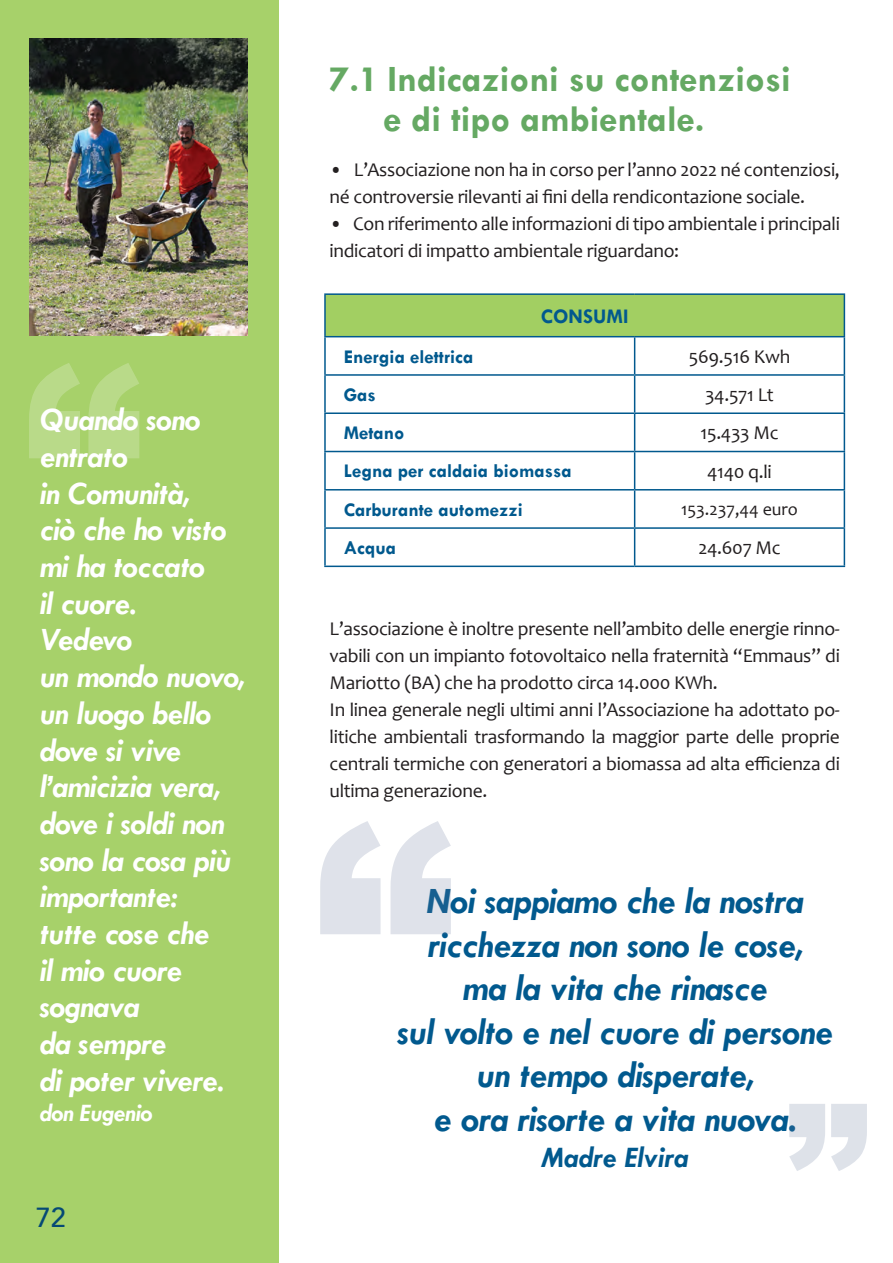
<style>
.page{position:relative;width:893px;height:1263px;background:#fff}
.page>*{position:absolute;margin:0;border:0;box-sizing:border-box;transform-origin:0 0}
.t1{font:900 284.1px "Arial";color:#697a9c}
.t2{font:900 239.7px "Arial";color:#fff}
.t3{font:900 168.9px "Arial";color:#637699}
.t4{font:italic 700 37.5px "Tw Cen";letter-spacing:-.01em;color:#01598e}
.t5{font:700 37.5px "Tw Cen";color:#65a963}
.t6{font:italic 700 32.85px/36.8px "Tw Cen";letter-spacing:-.015em;color:#fff}
.Normale{font:30.6px "Candara";color:#054975}
.t7{font:italic 700 30px "Tw Cen";color:#01598e}
.Normale-2{font:500 27.6px "Avenir";color:#054975}
.t8{font:italic 700 25.35px "Tw Cen";letter-spacing:-.015em;color:#fff}
.t9{font:700 21px "Tw Cen";color:#01598e}
.t10{font:19.5px/27px "Candara";letter-spacing:-.015em;color:#231f20}
.t11{font:700 19.5px "Tw Cen";color:#01598e}
.t12{font:18px "Candara";color:#231f20}
.s1{font-size:40.5px}
</style>
<div class="page">
<div style="left:0;top:0;width:279px;height:1263px;background:#a7d16a"></div>
<div style="left:325px;top:294px;width:519px;height:43px;background:#a2cf62"></div>
<hr style="left:324px;top:376px;width:2px;height:36px;background:#01598e">
<hr style="left:634px;top:376px;width:1px;height:36px;background:#01598e">
<hr style="left:844px;top:376px;width:1px;height:36px;background:#01598e">
<hr style="left:324px;top:412px;width:311px;height:2px;background:#01598e">
<hr style="left:324px;top:414px;width:2px;height:37px;background:#01598e">
<hr style="left:635px;top:412px;width:210px;height:2px;background:#01598e">
<hr style="left:634px;top:414px;width:1px;height:37px;background:#01598e">
<hr style="left:844px;top:414px;width:1px;height:37px;background:#01598e">
<hr style="left:324px;top:451px;width:311px;height:1px;background:#01598e">
<hr style="left:324px;top:452px;width:2px;height:37px;background:#01598e">
<hr style="left:635px;top:451px;width:210px;height:1px;background:#01598e">
<hr style="left:634px;top:452px;width:1px;height:37px;background:#01598e">
<hr style="left:844px;top:452px;width:1px;height:37px;background:#01598e">
<hr style="left:324px;top:489px;width:311px;height:1px;background:#01598e">
<hr style="left:324px;top:490px;width:2px;height:37px;background:#01598e">
<hr style="left:635px;top:489px;width:210px;height:1px;background:#01598e">
<hr style="left:634px;top:490px;width:1px;height:37px;background:#01598e">
<hr style="left:844px;top:490px;width:1px;height:37px;background:#01598e">
<hr style="left:324px;top:527px;width:311px;height:2px;background:#01598e">
<hr style="left:324px;top:529px;width:2px;height:37px;background:#01598e">
<hr style="left:635px;top:527px;width:210px;height:2px;background:#01598e">
<hr style="left:634px;top:529px;width:1px;height:37px;background:#01598e">
<hr style="left:844px;top:529px;width:1px;height:37px;background:#01598e">
<hr style="left:324px;top:566px;width:311px;height:1px;background:#01598e">
<hr style="left:635px;top:566px;width:210px;height:1px;background:#01598e">
<hr style="left:324px;top:293px;width:311px;height:2px;background:#01598e">
<hr style="left:324px;top:295px;width:2px;height:41px;background:#01598e">
<hr style="left:635px;top:293px;width:210px;height:2px;background:#01598e">
<hr style="left:844px;top:295px;width:1px;height:41px;background:#01598e">
<hr style="left:324px;top:336px;width:311px;height:1px;background:#01598e">
<hr style="left:324px;top:337px;width:2px;height:37px;background:#01598e">
<hr style="left:635px;top:336px;width:210px;height:1px;background:#01598e">
<hr style="left:634px;top:337px;width:1px;height:37px;background:#01598e">
<hr style="left:844px;top:337px;width:1px;height:37px;background:#01598e">
<hr style="left:324px;top:374px;width:311px;height:2px;background:#01598e">
<hr style="left:635px;top:374px;width:210px;height:2px;background:#01598e">
<img style="left:30px;top:38px;width:218px;height:298px">
<h2 class="t2" style="left:23px;top:278px;width:121px">“</h2>
<p class="t6" style="left:40px;top:401px;width:162px">Quando sono entrato</p>
<p class="t6" style="left:40px;top:474px;width:152px">in Comunità,</p>
<p class="t6" style="left:40px;top:511px;width:188px">ciò che ho visto</p>
<p class="t6" style="left:40px;top:547px;width:167px">mi ha toccato</p>
<p class="t6" style="left:40px;top:584px;width:98px">il cuore.</p>
<p class="t6" style="left:40px;top:621px;width:94px">Vedevo</p>
<p class="t6" style="left:40px;top:657px;width:207px">un mondo nuovo,</p>
<p class="t6" style="left:40px;top:694px;width:193px">un luogo bello dove si vive l’amicizia vera, dove i soldi non sono la cosa più importante:</p>
<p class="t6" style="left:40px;top:914px;width:171px">tutte cose che</p>
<p class="t6" style="left:40px;top:951px;width:144px">il mio cuore sognava</p>
<p class="t6" style="left:40px;top:1024px;width:128px">da sempre</p>
<p class="t6" style="left:40px;top:1061px;width:186px">di poter vivere.</p>
<p class="t8" style="left:40px;top:1098px;width:114px">don Eugenio</p>
<p class="Normale" style="left:54px;top:1180px;width:30px">72</p>
<p class="Normale-2" style="left:36px;top:1194px;width:32px">72</p>
<p class="t5" style="left:330px;top:57px;width:463px">7.1 Indicazioni su contenziosi</p>
<p class="t5" style="left:384px;top:97px;width:322px">e di tipo ambientale.</p>
<p class="t10" style="left:330px;top:155px;width:512px">• L’Associazione non ha in corso per l’anno 2022 né contenziosi, né controversie rilevanti ai fini della rendicontazione sociale.</p>
<p class="t10" style="left:330px;top:210px;width:512px">• Con riferimento alle informazioni di tipo ambientale i principali indicatori di impatto ambientale riguardano:</p>
<p class="t9" style="left:541px;top:303px;width:89px">CONSUMI</p>
<p class="t11" style="left:344px;top:345px;width:131px">Energia elettrica</p>
<p class="t10" style="left:689px;top:343px;width:103px">569.516 Kwh</p>
<p class="t11" style="left:344px;top:383px;width:34px">Gas</p>
<p class="t10" style="left:705px;top:381px;width:70px">34.571 Lt</p>
<p class="t11" style="left:344px;top:421px;width:62px">Metano</p>
<p class="t10" style="left:700px;top:419px;width:80px">15.433 Mc</p>
<p class="t11" style="left:344px;top:459px;width:230px">Legna per caldaia biomassa</p>
<p class="t10" style="left:707px;top:458px;width:66px">4140 q.li</p>
<p class="t11" style="left:344px;top:498px;width:181px">Carburante automezzi</p>
<p class="t12" style="left:681px;top:498px;width:118px">153.237,44 euro</p>
<p class="t11" style="left:344px;top:536px;width:54px">Acqua</p>
<p class="t10" style="left:698px;top:534px;width:84px">24.607 Mc</p>
<p class="t10" style="left:330px;top:615px;width:512px;text-align:justify">L’associazione è inoltre presente nell’ambito delle energie rinno&shy;vabili con un impianto fotovoltaico nella fraternità “Emmaus” di Mariotto (BA) che ha prodotto circa 14.000 KWh.</p>
<p class="t10" style="left:330px;top:696px;width:512px;text-align:justify">In linea generale negli ultimi anni l’Associazione ha adottato po&shy;litiche ambientali trasformando la maggior parte delle proprie centrali termiche con generatori a biomassa ad alta efficienza di ultima generazione.</p>
<h1 class="t1" style="left:313px;top:720px;width:144px">“</h1>
<p class="t4" style="left:427px;top:879px;width:379px">Noi sappiamo che la nostra</p>
<p class="t4" style="left:428px;top:922px;width:377px">ricchezza non sono le cose,</p>
<p class="t4" style="left:463px;top:966px;width:306px">ma la vita che rinasce</p>
<p class="t4" style="left:397px;top:1009px;width:437px">sul volto e nel cuore di persone</p>
<p class="t4" style="left:477px;top:1053px;width:279px">un tempo disperate,</p>
<p class="t4" style="left:434px;top:1096px;width:364px">e ora risorte a vita nuova<span class="s1">.</span></p>
<p class="t7" style="left:542px;top:1139px;width:148px">Madre Elvira</p>
<h3 class="t3" style="left:871px;top:1231px;width:86px;rotate:-180deg">“</h3>
</div>
